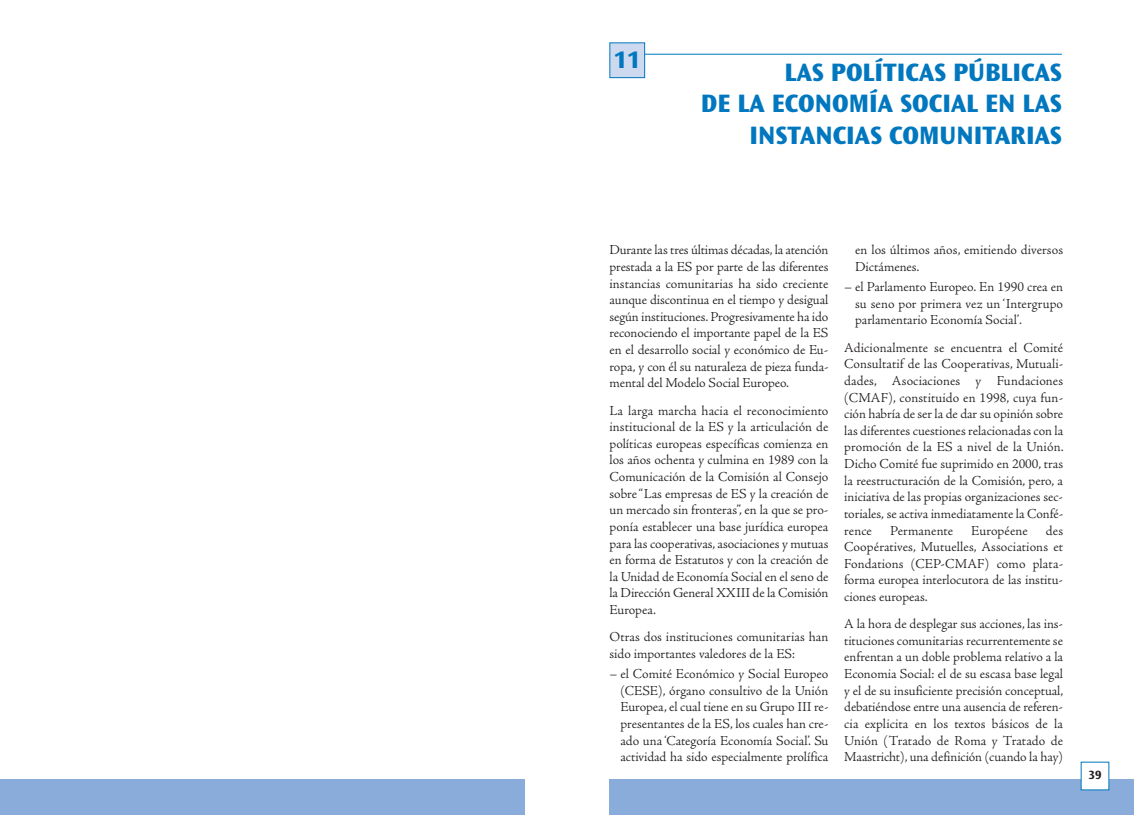
<style>
.page{position:relative;width:1134px;height:815px;background:#fff}
.page>*{position:absolute;margin:0;border:0;box-sizing:border-box;transform-origin:0 0}
.t1{font:800 26.25px/31.5px "Ocean Sans Std";color:#0077be;text-align:right}
.t2{font:800 25px "Ocean Sans Std";color:#0077be}
.t3{font:300 13.75px/16.6px "Adobe Jenson Pro";color:#231f20;text-align:justify}
.t4{font:700 12.5px "Ocean Sans Std";color:#231f20}
</style>
<div class="page">
<div style="left:609px;top:780px;width:525px;height:35px;background:#8aacda"></div>
<div style="left:1081px;top:762px;width:27px;height:28px;background:#fff"></div>
<div style="left:0;top:780px;width:524px;height:35px;background:#8aacda"></div>
<hr style="left:620px;top:54px;width:442px;height:1px;background:#0077be">
<div style="left:610px;top:43px;width:34px;height:34px;background:#ccd9ef"></div>
<div style="left:609px;top:43px;width:36px;height:35px;border:1px solid #0077be"></div>
<h2 class="t2" style="left:614px;top:45px;width:28px">11</h2>
<h1 class="t1" style="left:701px;top:56px;width:363px">LAS POLÍTICAS PÚBLICAS<br>DE LA ECONOMÍA SOCIAL EN LAS<br>INSTANCIAS COMUNITARIAS</h1>
<p class="t3" style="left:609px;top:243px;width:221px">Durante las tres últimas décadas, la atención prestada a la ES por parte de las diferentes instancias comunitarias ha sido creciente aunque discontinua en el tiempo y desigual según instituciones. Progresivamente ha ido reconociendo el importante papel de la ES en el desarrollo social y económico de Eu&shy;ropa, y con él su naturaleza de pieza funda&shy;mental del Modelo Social Europeo.</p>
<p class="t3" style="left:609px;top:403px;width:220px">La larga marcha hacia el reconocimiento institucional de la ES y la articulación de políticas europeas específicas comienza en los años ochenta y culmina en 1989 con la Comunicación de la Comisión al Consejo sobre “Las empresas de ES y la creación de un mercado sin fronteras”, en la que se pro&shy;ponía establecer una base jurídica europea para las cooperativas, asociaciones y mutuas en forma de Estatutos y con la creación de la Unidad de Economía Social en el seno de la Dirección General XXIII de la Comisión Europea.</p>
<p class="t3" style="left:609px;top:630px;width:220px">Otras dos instituciones comunitarias han sido importantes valedores de la ES:</p>
<p class="t3" style="left:620px;top:667px;width:210px;text-indent:-11px">– el Comité Económico y Social Europeo (CESE), órgano consultivo de la Unión Europea, el cual tiene en su Grupo III re&shy;presentantes de la ES, los cuales han cre&shy;ado una ‘Categoría Economía Social’. Su actividad ha sido especialmente prolífica</p>
<p class="t3" style="left:855px;top:243px;width:209px">en los últimos años, emitiendo diversos<br>Dictámenes.</p>
<p class="t3" style="left:855px;top:280px;width:209px;text-indent:-11px">– el Parlamento Europeo. En 1990 crea en su seno por primera vez un ‘Intergrupo parlamentario Economía Social’.</p>
<p class="t3" style="left:844px;top:340px;width:221px">Adicionalmente se encuentra el Comité Consultatif de las Cooperativas, Mutuali&shy;dades, Asociaciones y Fundaciones (CMAF), constituido en 1998, cuya fun&shy;ción habría de ser la de dar su opinión sobre las diferentes cuestiones relacionadas con la promoción de la ES a nivel de la Unión.<br>Dicho Comité fue suprimido en 2000, tras la reestructuración de la Comisión, pero, a iniciativa de las propias organizaciones sec&shy;toriales, se activa inmediatamente la Confé&shy;rence</p>
<p class="t3" style="left:844px;top:523px;width:221px;text-indent:202px">des Coopératives, Mutuelles, Associations et Fondations (CEP-CMAF) como plata&shy;forma europea interlocutora de las institu&shy;ciones europeas.</p>
<p class="t3" style="left:844px;top:617px;width:221px">A la hora de desplegar sus acciones, las ins&shy;tituciones comunitarias recurrentemente se enfrentan a un doble problema relativo a la Economia Social: el de su escasa base legal y el de su insuficiente precisión conceptual, debatiéndose entre una ausencia de referen&shy;cia explicita en los textos básicos de la Unión (Tratado de Roma y Tratado de Maastricht), una definición (cuando la hay)</p>
<p class="t3" style="left:890px;top:523px;width:65px">Permanente</p>
<p class="t3" style="left:971px;top:523px;width:58px">Européene</p>
<p class="t4" style="left:1088px;top:770px;width:14px">39</p>
</div>
